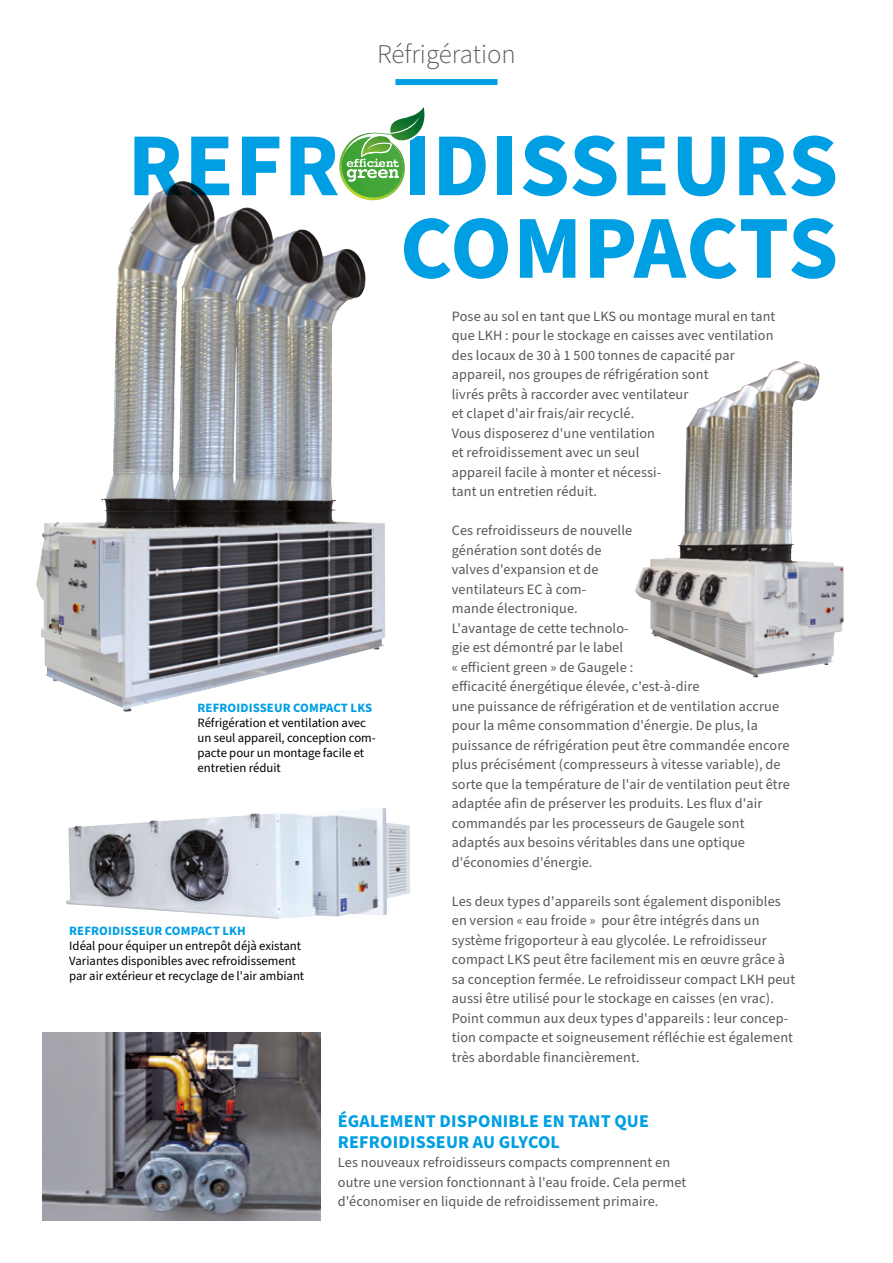
<style>
.page{position:relative;width:893px;height:1263px;background:#fff}
.page>*{position:absolute;margin:0;border:0;box-sizing:border-box;transform-origin:0 0}
.t1{font:700 90px/82.5px "Source Sans Pro";letter-spacing:.015em;color:#009fe3;text-align:right}
.t2{font:300 27px "Source Sans Pro";color:#575756}
.t3{font:700 18px/21px "Source Sans Pro";letter-spacing:.01em;color:#009fe3}
.t4{font:14.25px/19.5px "Source Sans Pro";letter-spacing:.01em;color:#575756}
.t5{font:12.75px/15px "Source Sans Pro";color:#000}
.t6{font:700 12.75px "Source Sans Pro";letter-spacing:.01em;color:#009fe3}
.s1{color:#fff}
</style>
<div class="page">
<img style="left:66px;top:808px;width:344px;height:111px">
<div style="left:395px;top:79px;width:102px;height:6px;background:#009fe3"></div>
<img style="left:36px;top:181px;width:349px;height:531px">
<img style="left:635px;top:361px;width:208px;height:316px">
<img style="left:43px;top:1032px;width:278px;height:188px">
<svg style="left:338px;top:107px;width:87px;height:95px"></svg>
<h2 class="t2" style="left:377px;top:36px;width:140px">Réfrigération</h2>
<h1 class="t1" style="left:128px;top:126px;width:712px">REFR<span class="s1">O</span>IDISSEURS<br>COMPACTS</h1>
<p class="t6" style="left:198px;top:699px;width:176px">REFROIDISSEUR COMPACT LKS</p>
<p class="t5" style="left:198px;top:715px;width:180px">Réfrigération et ventilation avec un seul appareil, conception com&shy;pacte pour un montage facile et entretien réduit</p>
<p class="t6" style="left:69px;top:922px;width:178px">REFROIDISSEUR COMPACT LKH</p>
<p class="t5" style="left:69px;top:939px;width:237px">Idéal pour équiper un entrepôt déjà existant<br>Variantes disponibles avec refroidissement par air extérieur et recyclage de l'air ambiant</p>
<p class="t4" style="left:452px;top:307px;width:325px">Pose au sol en tant que LKS ou montage mural en tant que LKH : pour le stockage en caisses avec ventilation des locaux de 30 à 1 500 tonnes de capacité par appareil, nos groupes de réfrigération sont<br>livrés prêts à raccorder avec ventilateur<br>et clapet d'air frais/air recyclé.<br>Vous disposerez d'une ventilation<br>et refroidissement avec un seul<br>appareil facile à monter et nécessi-<br>tant un entretien réduit.</p>
<p class="t4" style="left:452px;top:521px;width:339px">Ces refroidisseurs de nouvelle<br>génération sont dotés de<br>valves d'expansion et de<br>ventilateurs EC à com-<br>mande électronique.<br>L'avantage de cette technolo-<br>gie est démontré par le label<br>« efficient green » de Gaugele :<br>efficacité énergétique élevée, c'est-à-dire<br>une puissance de réfrigération et de ventilation accrue pour la même consommation d'énergie. De plus, la puissance de réfrigération peut être commandée encore plus précisément (compresseurs à vitesse variable), de sorte que la température de l'air de ventilation peut être adaptée afin de préserver les produits. Les flux d'air commandés par les processeurs de Gaugele sont adaptés aux besoins véritables dans une optique d'économies d'énergie.</p>
<p class="t4" style="left:452px;top:891px;width:345px">Les deux types d'appareils sont également disponibles en version « eau froide » pour être intégrés dans un système frigoporteur à eau glycolée. Le refroidisseur compact LKS peut être facilement mis en œuvre grâce à sa conception fermée. Le refroidisseur compact LKH peut aussi être utilisé pour le stockage en caisses (en vrac).<br>Point commun aux deux types d'appareils : leur concep&shy;tion compacte et soigneusement réfléchie est également très abordable financièrement.</p>
<p class="t3" style="left:338px;top:1110px;width:313px">ÉGALEMENT DISPONIBLE EN TANT QUE<br>REFROIDISSEUR AU GLYCOL</p>
<p class="t4" style="left:338px;top:1153px;width:350px">Les nouveaux refroidisseurs compacts comprennent en outre une version fonctionnant à l'eau froide. Cela permet d'économiser en liquide de refroidissement primaire.</p>
</div>
